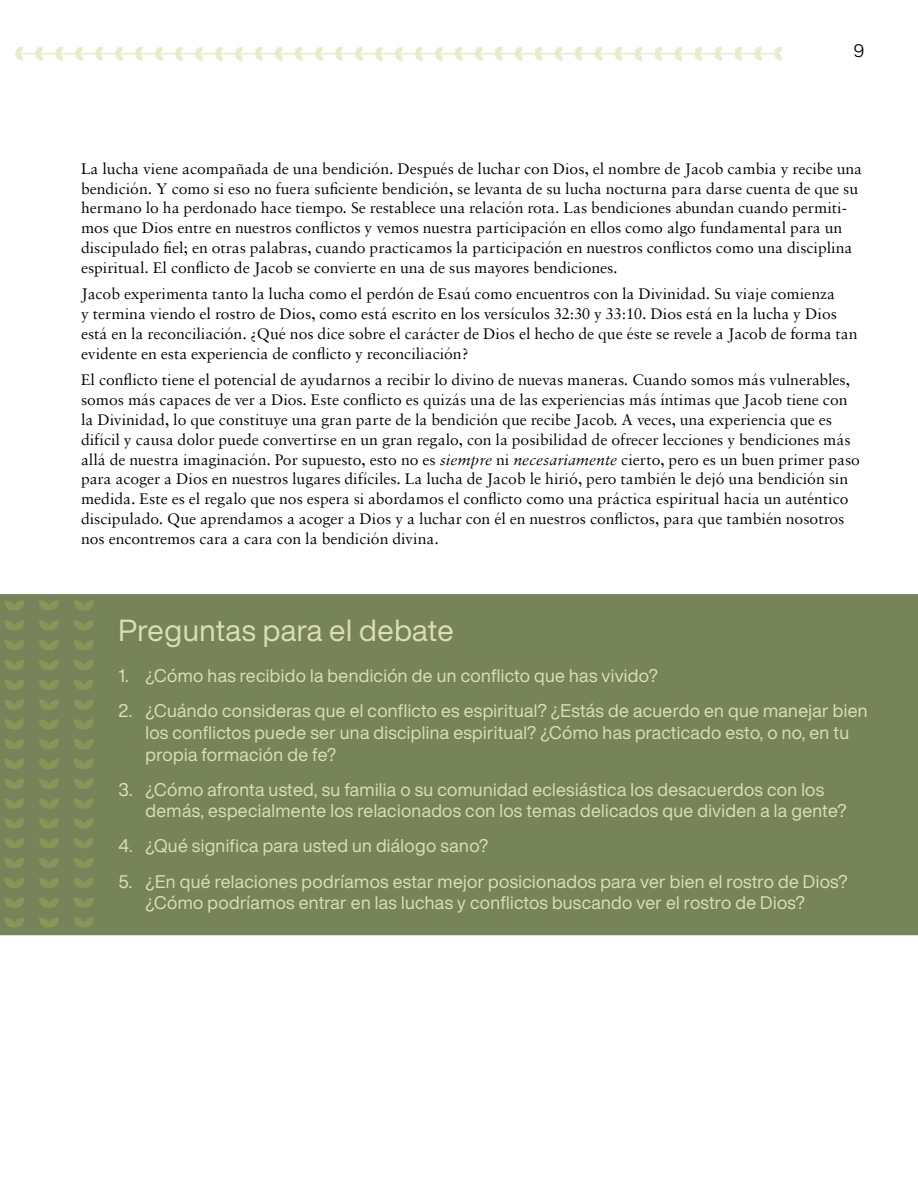
<style>
.page{position:relative;width:918px;height:1188px;background:#fff}
.page>*{position:absolute;margin:0;border:0;box-sizing:border-box;transform-origin:0 0}
.t1{font:30px "Helvetica Now Display";letter-spacing:.015em;color:#dbdfb1}
.t2{font:18px/21.6px "Helvetica Now Display";letter-spacing:.02em;color:#dbdfb1}
.t3{font:16.5px/19.8px "Sabon";color:#000}
.t4{font:300 16.5px "Helvetica Now Micro";color:#000}
.s1{font-style:italic}
</style>
<div class="page">
<svg style="left:15px;top:46px;width:767px;height:15px"></svg>
<div style="left:0;top:594px;width:918px;height:341px;background:#77845a"></div>
<svg style="left:3px;top:600px;width:22px;height:11px"></svg>
<svg style="left:38px;top:600px;width:22px;height:11px"></svg>
<svg style="left:73px;top:600px;width:22px;height:11px"></svg>
<svg style="left:3px;top:620px;width:22px;height:11px"></svg>
<svg style="left:38px;top:620px;width:22px;height:11px"></svg>
<svg style="left:73px;top:620px;width:22px;height:11px"></svg>
<svg style="left:3px;top:640px;width:22px;height:11px"></svg>
<svg style="left:38px;top:640px;width:22px;height:11px"></svg>
<svg style="left:73px;top:640px;width:22px;height:11px"></svg>
<svg style="left:3px;top:660px;width:22px;height:11px"></svg>
<svg style="left:38px;top:660px;width:22px;height:11px"></svg>
<svg style="left:73px;top:660px;width:22px;height:11px"></svg>
<svg style="left:3px;top:680px;width:22px;height:11px"></svg>
<svg style="left:38px;top:680px;width:22px;height:11px"></svg>
<svg style="left:73px;top:680px;width:22px;height:11px"></svg>
<svg style="left:3px;top:699px;width:22px;height:11px"></svg>
<svg style="left:38px;top:699px;width:22px;height:11px"></svg>
<svg style="left:73px;top:699px;width:22px;height:11px"></svg>
<svg style="left:3px;top:719px;width:22px;height:11px"></svg>
<svg style="left:38px;top:719px;width:22px;height:11px"></svg>
<svg style="left:73px;top:719px;width:22px;height:11px"></svg>
<svg style="left:3px;top:739px;width:22px;height:11px"></svg>
<svg style="left:38px;top:739px;width:22px;height:11px"></svg>
<svg style="left:73px;top:739px;width:22px;height:11px"></svg>
<svg style="left:3px;top:759px;width:22px;height:11px"></svg>
<svg style="left:38px;top:759px;width:22px;height:11px"></svg>
<svg style="left:73px;top:759px;width:22px;height:11px"></svg>
<svg style="left:3px;top:779px;width:22px;height:11px"></svg>
<svg style="left:38px;top:779px;width:22px;height:11px"></svg>
<svg style="left:73px;top:779px;width:22px;height:11px"></svg>
<svg style="left:3px;top:798px;width:22px;height:11px"></svg>
<svg style="left:38px;top:798px;width:22px;height:11px"></svg>
<svg style="left:73px;top:798px;width:22px;height:11px"></svg>
<svg style="left:3px;top:818px;width:22px;height:11px"></svg>
<svg style="left:38px;top:818px;width:22px;height:11px"></svg>
<svg style="left:73px;top:818px;width:22px;height:11px"></svg>
<svg style="left:3px;top:838px;width:22px;height:11px"></svg>
<svg style="left:38px;top:838px;width:22px;height:11px"></svg>
<svg style="left:73px;top:838px;width:22px;height:11px"></svg>
<svg style="left:3px;top:858px;width:22px;height:11px"></svg>
<svg style="left:38px;top:858px;width:22px;height:11px"></svg>
<svg style="left:73px;top:858px;width:22px;height:11px"></svg>
<svg style="left:3px;top:878px;width:22px;height:11px"></svg>
<svg style="left:38px;top:878px;width:22px;height:11px"></svg>
<svg style="left:73px;top:878px;width:22px;height:11px"></svg>
<svg style="left:3px;top:897px;width:22px;height:11px"></svg>
<svg style="left:38px;top:897px;width:22px;height:11px"></svg>
<svg style="left:73px;top:897px;width:22px;height:11px"></svg>
<svg style="left:3px;top:917px;width:22px;height:11px"></svg>
<svg style="left:38px;top:917px;width:22px;height:11px"></svg>
<svg style="left:73px;top:917px;width:22px;height:11px"></svg>
<p class="t4" style="left:853px;top:38px;width:14px">9</p>
<p class="t3" style="left:81px;top:158px;width:783px">La lucha viene acompañada de una bendición. Después de luchar con Dios, el nombre de Jacob cambia y recibe una bendición. Y como si eso no fuera suficiente bendición, se levanta de su lucha nocturna para darse cuenta de que su hermano lo ha perdonado hace tiempo. Se restablece una relación rota. Las bendiciones abundan cuando permiti&shy;mos que Dios entre en nuestros conflictos y vemos nuestra participación en ellos como algo fundamental para un discipulado fiel; en otras palabras, cuando practicamos la participación en nuestros conflictos como una disciplina espiritual. El conflicto de Jacob se convierte en una de sus mayores bendiciones.</p>
<p class="t3" style="left:81px;top:284px;width:778px">Jacob experimenta tanto la lucha como el perdón de Esaú como encuentros con la Divinidad. Su viaje comienza<br>y termina viendo el rostro de Dios, como está escrito en los versículos 32:30 y 33:10. Dios está en la lucha y Dios está en la reconciliación. ¿Qué nos dice sobre el carácter de Dios el hecho de que éste se revele a Jacob de forma tan evidente en esta experiencia de conflicto y reconciliación?</p>
<p class="t3" style="left:81px;top:370px;width:780px">El conflicto tiene el potencial de ayudarnos a recibir lo divino de nuevas maneras. Cuando somos más vulnerables, somos más capaces de ver a Dios. Este conflicto es quizás una de las experiencias más íntimas que Jacob tiene con la Divinidad, lo que constituye una gran parte de la bendición que recibe Jacob. A veces, una experiencia que es difícil y causa dolor puede convertirse en un gran regalo, con la posibilidad de ofrecer lecciones y bendiciones más allá de nuestra imaginación. Por supuesto, esto no es <span class="s1">siempre</span> ni <span class="s1">necesariamente</span> cierto, pero es un buen primer paso para acoger a Dios en nuestros lugares difíciles. La lucha de Jacob le hirió, pero también le dejó una bendición sin medida. Este es el regalo que nos espera si abordamos el conflicto como una práctica espiritual hacia un auténtico discipulado. Que aprendamos a acoger a Dios y a luchar con él en nuestros conflictos, para que también nosotros nos encontremos cara a cara con la bendición divina.</p>
<h1 class="t1" style="left:119px;top:609px;width:337px">Preguntas para el debate</h1>
<p class="t2" style="left:119px;top:665px;width:541px">1. ¿Cómo has recibido la bendición de un conflicto que has vivido?</p>
<p class="t2" style="left:146px;top:700px;width:724px;text-indent:-27px">2. ¿Cuándo consideras que el conflicto es espiritual? ¿Estás de acuerdo en que manejar bien los conflictos puede ser una disciplina espiritual? ¿Cómo has practicado esto, o no, en tu propia formación de fe?</p>
<p class="t2" style="left:146px;top:778px;width:703px;text-indent:-27px">3. ¿Cómo afronta usted, su familia o su comunidad eclesiástica los desacuerdos con los demás, especialmente los relacionados con los temas delicados que dividen a la gente?</p>
<p class="t2" style="left:119px;top:835px;width:371px">4. ¿Qué significa para usted un diálogo sano?</p>
<p class="t2" style="left:146px;top:870px;width:704px;text-indent:-27px">5. ¿En qué relaciones podríamos estar mejor posicionados para ver bien el rostro de Dios? ¿Cómo podríamos entrar en las luchas y conflictos buscando ver el rostro de Dios?</p>
</div>
